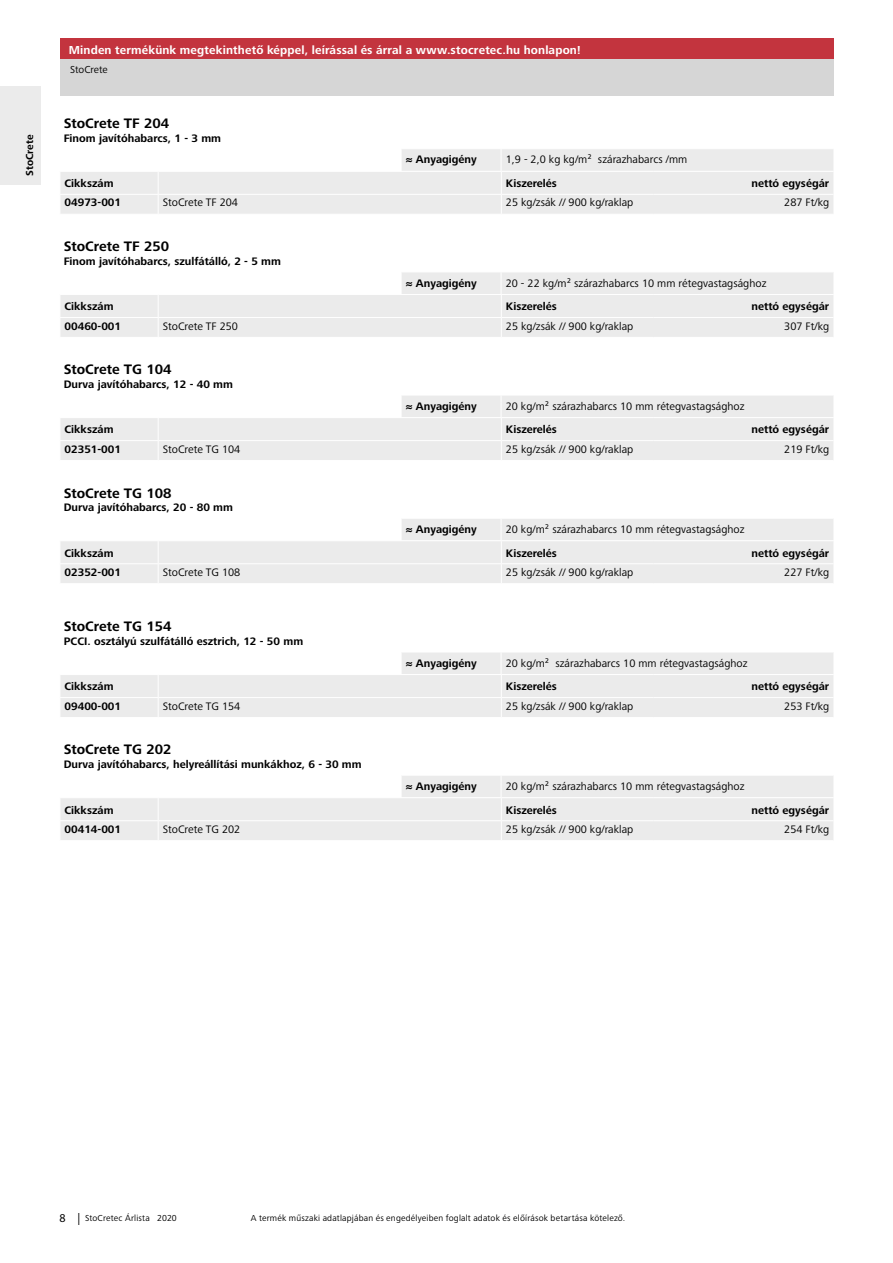
<style>
.page{position:relative;width:893px;height:1263px;background:#fff}
.page>*{position:absolute;margin:0;border:0;box-sizing:border-box;transform-origin:0 0}
.t1{font:700 14.25px "Frutiger Next LTW1 G";color:#000}
.t2{font:700 12px "Frutiger Next LTW1 G";letter-spacing:.01em;color:#fff}
.t3{font:700 11.25px "Frutiger Next LTW1 G";color:#000}
.t4{font:11.25px "Frutiger Next LTW1 G";color:#000}
.t5{font:700 10.5px "Frutiger Next LTW1 G";color:#000}
.t6{font:10.5px "Frutiger Next LTW1 G";color:#000}
.t7{font:9px "Frutiger Next LTW1 G";letter-spacing:.02em;color:#000}
.s1{font-family:"Myriad Pro";font-size:12px}
</style>
<div class="page">
<div style="left:0;top:86px;width:41px;height:99px;background:#ebebeb"></div>
<div style="left:60px;top:38px;width:773px;height:34px;background:#c3343e"></div>
<svg style="left:60px;top:149px;width:773px;height:65px"></svg>
<svg style="left:60px;top:272px;width:773px;height:65px"></svg>
<svg style="left:60px;top:396px;width:773px;height:64px"></svg>
<svg style="left:60px;top:519px;width:773px;height:64px"></svg>
<svg style="left:60px;top:653px;width:773px;height:64px"></svg>
<svg style="left:60px;top:776px;width:773px;height:64px"></svg>
<div style="left:60px;top:60px;width:773px;height:36px;background:#d6d6d6"></div>
<p class="t5" style="left:24px;top:176px;width:43px;rotate:-90deg">StoCrete</p>
<p class="t2" style="left:69px;top:43px;width:513px">Minden termékünk megtekinthető képpel, leírással és árral a www.stocretec.hu honlapon!</p>
<p class="t6" style="left:70px;top:63px;width:39px">StoCrete</p>
<p class="t1" style="left:64px;top:115px;width:107px">StoCrete TF 204</p>
<p class="t3" style="left:64px;top:131px;width:159px">Finom javítóhabarcs, 1 - 3 mm</p>
<p class="t3" style="left:406px;top:153px;width:72px">≈ Anyagigény</p>
<p class="t4" style="left:506px;top:153px;width:183px">1,9 - 2,0 kg kg/m² szárazhabarcs /mm</p>
<p class="t3" style="left:65px;top:177px;width:51px">Cikkszám</p>
<p class="t3" style="left:506px;top:177px;width:53px">Kiszerelés</p>
<p class="t3" style="left:751px;top:177px;width:79px">nettó egységár</p>
<p class="t3" style="left:65px;top:196px;width:58px">04973-001</p>
<p class="t4" style="left:163px;top:196px;width:77px">StoCrete TF 204</p>
<p class="t4" style="left:506px;top:196px;width:129px">25 kg/zsák // 900 kg/raklap</p>
<p class="t4" style="left:784px;top:196px;width:46px">287 Ft/kg</p>
<p class="t1" style="left:64px;top:238px;width:107px">StoCrete TF 250</p>
<p class="t3" style="left:64px;top:254px;width:219px">Finom javítóhabarcs, szulfátálló, 2 - 5 mm</p>
<p class="t3" style="left:406px;top:276px;width:72px">≈ Anyagigény</p>
<p class="t4" style="left:506px;top:276px;width:262px">20 - 22 kg/m² szárazhabarcs 10 mm rétegvastagsághoz</p>
<p class="t3" style="left:65px;top:300px;width:51px">Cikkszám</p>
<p class="t3" style="left:506px;top:300px;width:53px">Kiszerelés</p>
<p class="t3" style="left:751px;top:300px;width:79px">nettó egységár</p>
<p class="t3" style="left:65px;top:319px;width:58px">00460-001</p>
<p class="t4" style="left:163px;top:319px;width:77px">StoCrete TF 250</p>
<p class="t4" style="left:506px;top:319px;width:129px">25 kg/zsák // 900 kg/raklap</p>
<p class="t4" style="left:784px;top:319px;width:46px">307 Ft/kg</p>
<p class="t1" style="left:64px;top:361px;width:109px">StoCrete TG 104</p>
<p class="t3" style="left:64px;top:378px;width:171px">Durva javítóhabarcs, 12 - 40 mm</p>
<p class="t3" style="left:406px;top:400px;width:72px">≈ Anyagigény</p>
<p class="t4" style="left:506px;top:400px;width:240px">20 kg/m² szárazhabarcs 10 mm rétegvastagsághoz</p>
<p class="t3" style="left:65px;top:423px;width:51px">Cikkszám</p>
<p class="t3" style="left:506px;top:423px;width:53px">Kiszerelés</p>
<p class="t3" style="left:751px;top:423px;width:79px">nettó egységár</p>
<p class="t3" style="left:65px;top:443px;width:58px">02351-001</p>
<p class="t4" style="left:163px;top:443px;width:79px">StoCrete TG 104</p>
<p class="t4" style="left:506px;top:443px;width:129px">25 kg/zsák // 900 kg/raklap</p>
<p class="t4" style="left:784px;top:443px;width:46px">219 Ft/kg</p>
<p class="t1" style="left:64px;top:485px;width:109px">StoCrete TG 108</p>
<p class="t3" style="left:64px;top:501px;width:171px">Durva javítóhabarcs, 20 - 80 mm</p>
<p class="t3" style="left:406px;top:523px;width:72px">≈ Anyagigény</p>
<p class="t4" style="left:506px;top:523px;width:240px">20 kg/m² szárazhabarcs 10 mm rétegvastagsághoz</p>
<p class="t3" style="left:65px;top:546px;width:51px">Cikkszám</p>
<p class="t3" style="left:506px;top:546px;width:53px">Kiszerelés</p>
<p class="t3" style="left:751px;top:546px;width:79px">nettó egységár</p>
<p class="t3" style="left:65px;top:566px;width:58px">02352-001</p>
<p class="t4" style="left:163px;top:566px;width:79px">StoCrete TG 108</p>
<p class="t4" style="left:506px;top:566px;width:129px">25 kg/zsák // 900 kg/raklap</p>
<p class="t4" style="left:784px;top:566px;width:46px">227 Ft/kg</p>
<p class="t1" style="left:64px;top:618px;width:109px">StoCrete TG 154</p>
<p class="t3" style="left:64px;top:635px;width:241px">PCCI. osztályú szulfátálló esztrich, 12 - 50 mm</p>
<p class="t3" style="left:406px;top:656px;width:72px">≈ Anyagigény</p>
<p class="t4" style="left:506px;top:656px;width:243px">20 kg/m² szárazhabarcs 10 mm rétegvastagsághoz</p>
<p class="t3" style="left:65px;top:680px;width:51px">Cikkszám</p>
<p class="t3" style="left:506px;top:680px;width:53px">Kiszerelés</p>
<p class="t3" style="left:751px;top:680px;width:79px">nettó egységár</p>
<p class="t3" style="left:65px;top:699px;width:58px">09400-001</p>
<p class="t4" style="left:163px;top:699px;width:79px">StoCrete TG 154</p>
<p class="t4" style="left:506px;top:699px;width:129px">25 kg/zsák // 900 kg/raklap</p>
<p class="t4" style="left:784px;top:699px;width:46px">253 Ft/kg</p>
<p class="t1" style="left:64px;top:741px;width:109px">StoCrete TG 202</p>
<p class="t3" style="left:64px;top:758px;width:299px">Durva javítóhabarcs, helyreállítási munkákhoz, 6 - 30 mm</p>
<p class="t3" style="left:406px;top:780px;width:72px">≈ Anyagigény</p>
<p class="t4" style="left:506px;top:780px;width:240px">20 kg/m² szárazhabarcs 10 mm rétegvastagsághoz</p>
<p class="t3" style="left:65px;top:803px;width:51px">Cikkszám</p>
<p class="t3" style="left:506px;top:803px;width:53px">Kiszerelés</p>
<p class="t3" style="left:751px;top:803px;width:79px">nettó egységár</p>
<p class="t3" style="left:65px;top:823px;width:58px">00414-001</p>
<p class="t4" style="left:163px;top:823px;width:79px">StoCrete TG 202</p>
<p class="t4" style="left:506px;top:823px;width:129px">25 kg/zsák // 900 kg/raklap</p>
<p class="t4" style="left:784px;top:823px;width:46px">254 Ft/kg</p>
<p class="t7" style="left:60px;top:1213px;width:119px"><span class="s1">8 |</span> StoCretec Árlista 2020</p>
<p class="t7" style="left:251px;top:1213px;width:376px">A termék műszaki adatlapjában és engedélyeiben foglalt adatok és előírások betartása kötelező.</p>
</div>
